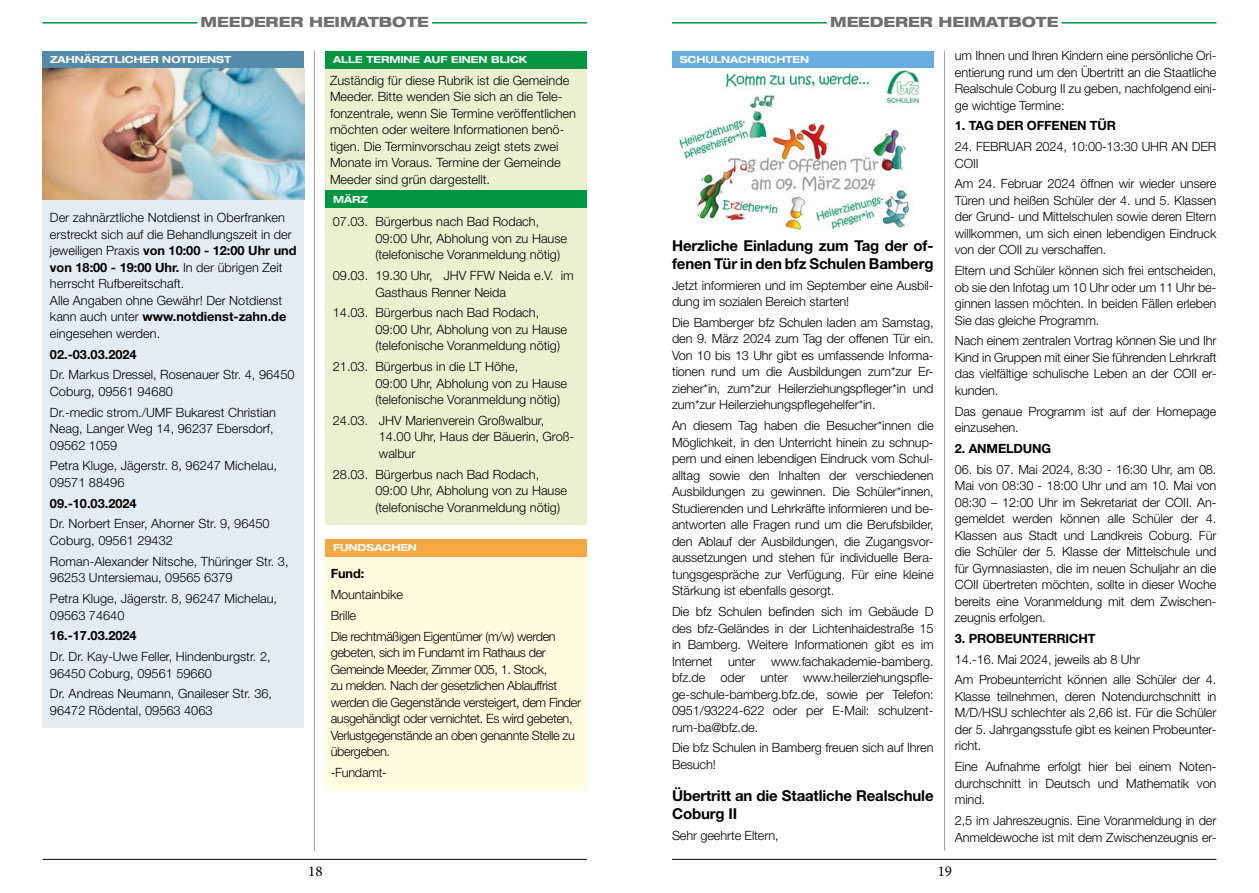
<style>
.page{position:relative;width:1259px;height:893px;background:#fff}
.page>*{position:absolute;margin:0;border:0;box-sizing:border-box;transform-origin:0 0}
.t1{font:700 15px/18px "Helvetica Neue LT Std";letter-spacing:-.01em;color:#000}
.t2{font:15px "Minion Pro";color:#000}
.t3{font:800 expanded 14.25px "Helvetica Neue LT Std";color:#706f6f}
.t4{font:300 12.75px/16.5px "Helvetica Neue LT Std";color:#000}
.t5{font:300 12.75px/16.5px "Helvetica Neue LT Std";letter-spacing:-.03em;color:#000}
.t6{font:700 12.75px "Helvetica Neue LT Std";letter-spacing:-.01em;color:#000}
.t7{font:300 12.75px "Helvetica Neue LT Std";letter-spacing:-.02em;color:#000}
.t8{font:700 expanded 9.75px "Helvetica Neue LT Std";color:#fff}
.s1{font-weight:700}
</style>
<div class="page">
<hr style="left:432px;top:22px;width:155px;height:2px;background:#009641">
<hr style="left:43px;top:22px;width:154px;height:2px;background:#009641">
<hr style="left:1061px;top:22px;width:155px;height:2px;background:#009641">
<hr style="left:672px;top:22px;width:155px;height:2px;background:#009641">
<hr style="left:43px;top:859px;width:544px;height:1px;background:#000">
<hr style="left:672px;top:859px;width:544px;height:1px;background:#000">
<hr style="left:314px;top:51px;width:1px;height:799px;background:#9d9d9c">
<hr style="left:944px;top:51px;width:1px;height:799px;background:#9d9d9c">
<div style="left:672px;top:51px;width:261px;height:17px;background:#69acdf"></div>
<div style="left:325px;top:67px;width:262px;height:458px;background:#ebf1d0"></div>
<div style="left:325px;top:191px;width:262px;height:17px;background:#009641"></div>
<div style="left:325px;top:51px;width:262px;height:17px;background:#009641"></div>
<div style="left:43px;top:160px;width:261px;height:568px;background:#e4ecf3"></div>
<div style="left:43px;top:51px;width:261px;height:17px;background:#558ba9"></div>
<img style="left:43px;top:68px;width:261px;height:132px">
<div style="left:325px;top:556px;width:262px;height:235px;background:#fffcdf"></div>
<div style="left:325px;top:539px;width:262px;height:17px;background:#f7a741"></div>
<img style="left:679px;top:68px;width:241px;height:163px">
<p class="t3" style="left:201px;top:13px;width:230px">MEEDERER HEIMATBOTE</p>
<p class="t3" style="left:830px;top:13px;width:230px">MEEDERER HEIMATBOTE</p>
<p class="t8" style="left:50px;top:53px;width:183px">ZAHNÄRZTLICHER NOTDIENST</p>
<p class="t8" style="left:333px;top:53px;width:196px">ALLE TERMINE AUF EINEN BLICK</p>
<p class="t4" style="left:50px;top:209px;width:248px">Der zahnärztliche Notdienst in Oberfranken erstreckt sich auf die Behandlungszeit in der jeweiligen Praxis <span class="s1">von 10:00 - 12:00 Uhr und von 18:00 - 19:00 Uhr.</span> In der übrigen Zeit herrscht Rufbereitschaft.<br>Alle Angaben ohne Gewähr! Der Notdienst kann auch unter <span class="s1">www.notdienst-zahn.de </span>eingesehen werden.</p>
<p class="t6" style="left:50px;top:346px;width:88px">02.-03.03.2024</p>
<p class="t4" style="left:50px;top:366px;width:246px">Dr. Markus Dressel, Rosenauer Str. 4, 96450<br>Coburg, 09561 94680</p>
<p class="t4" style="left:50px;top:404px;width:227px">Dr.-medic strom./UMF Bukarest Christian<br>Neag, Langer Weg 14, 96237 Ebersdorf,<br>09562 1059</p>
<p class="t4" style="left:50px;top:457px;width:229px">Petra Kluge, Jägerstr. 8, 96247 Michelau,<br>09571 88496</p>
<p class="t6" style="left:50px;top:495px;width:88px">09.-10.03.2024</p>
<p class="t4" style="left:50px;top:515px;width:221px">Dr. Norbert Enser, Ahorner Str. 9, 96450<br>Coburg, 09561 29432</p>
<p class="t4" style="left:50px;top:553px;width:240px">Roman-Alexander Nitsche, Thüringer Str. 3,<br>96253 Untersiemau, 09565 6379</p>
<p class="t4" style="left:50px;top:590px;width:229px">Petra Kluge, Jägerstr. 8, 96247 Michelau,<br>09563 74640</p>
<p class="t6" style="left:50px;top:628px;width:88px">16.-17.03.2024</p>
<p class="t4" style="left:50px;top:648px;width:222px">Dr. Dr. Kay-Uwe Feller, Hindenburgstr. 2,<br>96450 Coburg, 09561 59660</p>
<p class="t4" style="left:50px;top:685px;width:224px">Dr. Andreas Neumann, Gnaileser Str. 36,<br>96472 Rödental, 09563 4063</p>
<p class="t4" style="left:330px;top:71px;width:247px">Zuständig für diese Rubrik ist die Gemeinde Meeder. Bitte wenden Sie sich an die Tele&shy;fonzentrale, wenn Sie Termine veröffentlichen möchten oder weitere Informationen benö&shy;tigen. Die Terminvorschau zeigt stets zwei Monate im Voraus. Termine der Gemeinde Meeder sind grün dargestellt.</p>
<p class="t8" style="left:333px;top:193px;width:36px">MÄRZ</p>
<p class="t4" style="left:375px;top:213px;width:193px;text-indent:-43px">07.03. Bürgerbus nach Bad Rodach,<br>09:00 Uhr, Abholung von zu Hause (telefonische Voranmeldung nötig)</p>
<p class="t4" style="left:375px;top:267px;width:200px;text-indent:-43px">09.03. 19.30 Uhr, JHV FFW Neida e.V. im<br>Gasthaus Renner Neida</p>
<p class="t4" style="left:375px;top:304px;width:193px;text-indent:-43px">14.03. Bürgerbus nach Bad Rodach,<br>09:00 Uhr, Abholung von zu Hause (telefonische Voranmeldung nötig)</p>
<p class="t4" style="left:375px;top:358px;width:193px;text-indent:-43px">21.03. Bürgerbus in die LT Höhe,<br>09:00 Uhr, Abholung von zu Hause (telefonische Voranmeldung nötig)</p>
<p class="t4" style="left:379px;top:412px;width:197px;text-indent:-46px">24.03. JHV Marienverein Großwalbur,<br>14.00 Uhr, Haus der Bäuerin, Groß&shy;walbur</p>
<p class="t4" style="left:375px;top:466px;width:193px;text-indent:-43px">28.03. Bürgerbus nach Bad Rodach,<br>09:00 Uhr, Abholung von zu Hause (telefonische Voranmeldung nötig)</p>
<p class="t8" style="left:333px;top:541px;width:85px">FUNDSACHEN</p>
<p class="t6" style="left:331px;top:566px;width:35px">Fund:</p>
<p class="t5" style="left:331px;top:584px;width:227px;line-height:20.7px">Mountainbike<br>Brille<br>Die rechtmäßigen Eigentümer (m/w) werden</p>
<p class="t5" style="left:331px;top:644px;width:252px">gebeten, sich im Fundamt im Rathaus der Gemeinde Meeder, Zimmer 005, 1. Stock,<br>zu melden. Nach der gesetzlichen Ablauffrist werden die Gegenstände versteigert, dem Finder ausgehändigt oder vernichtet. Es wird gebeten, Verlustgegenstände an oben genannte Stelle zu übergeben.</p>
<p class="t7" style="left:331px;top:764px;width:58px">-Fundamt-</p>
<p class="t8" style="left:679px;top:53px;width:131px">SCHULNACHRICHTEN</p>
<p class="t1" style="left:672px;top:236px;width:263px">Herzliche Einladung zum Tag der of&shy;fenen Tür in den bfz Schulen Bamberg</p>
<p class="t4" style="left:672px;top:277px;width:263px">Jetzt informieren und im September eine Ausbil&shy;dung im sozialen Bereich starten!</p>
<p class="t4" style="left:672px;top:314px;width:263px;text-align:justify">Die Bamberger bfz Schulen laden am Samstag, den 9. März 2024 zum Tag der offenen Tür ein.<br>Von 10 bis 13 Uhr gibt es umfassende Informa&shy;tionen rund um die Ausbildungen zum*zur Er&shy;zieher*in, zum*zur Heilerziehungspfleger*in und zum*zur Heilerziehungspflegehelfer*in.</p>
<p class="t4" style="left:672px;top:417px;width:263px;text-align:justify">An diesem Tag haben die Besucher*innen die Möglichkeit, in den Unterricht hinein zu schnup&shy;pern und einen lebendigen Eindruck vom Schul&shy;alltag sowie den Inhalten der verschiedenen Ausbildungen zu gewinnen. Die Schüler*innen, Studierenden und Lehrkräfte informieren und be&shy;antworten alle Fragen rund um die Berufsbilder, den Ablauf der Ausbildungen, die Zugangsvor&shy;aussetzungen und stehen für individuelle Bera&shy;tungsgespräche zur Verfügung. Für eine kleine Stärkung ist ebenfalls gesorgt.</p>
<p class="t4" style="left:672px;top:603px;width:263px;text-align:justify">Die bfz Schulen befinden sich im Gebäude D des bfz-Geländes in der Lichtenhaidestraße 15 in Bamberg. Weitere Informationen gibt es im Internet unter www.fachakademie-bamberg. bfz.de oder unter www.heilerziehungspfle&shy;ge-schule-bamberg.bfz.de, sowie per Telefon:<br>0951/93224-622 oder per E-Mail: schulzent&shy;rum-ba@bfz.de.</p>
<p class="t4" style="left:672px;top:739px;width:263px">Die bfz Schulen in Bamberg freuen sich auf Ihren<br>Besuch!</p>
<p class="t1" style="left:672px;top:787px;width:263px">Übertritt an die Staatliche Realschule<br>Coburg II</p>
<p class="t4" style="left:672px;top:827px;width:108px">Sehr geehrte Eltern,</p>
<p class="t4" style="left:955px;top:47px;width:263px;text-align:justify">um Ihnen und Ihren Kindern eine persönliche Ori&shy;entierung rund um den Übertritt an die Staatliche Realschule Coburg II zu geben, nachfolgend eini&shy;ge wichtige Termine:</p>
<p class="t6" style="left:955px;top:118px;width:163px">1. TAG DER OFFENEN TÜR</p>
<p class="t4" style="left:955px;top:138px;width:263px">24. FEBRUAR 2024, 10:00-13:30 UHR AN DER<br>COII</p>
<p class="t4" style="left:955px;top:175px;width:263px;text-align:justify">Am 24. Februar 2024 öffnen wir wieder unsere Türen und heißen Schüler der 4. und 5. Klassen der Grund- und Mittelschulen sowie deren Eltern willkommen, um sich einen lebendigen Eindruck von der COII zu verschaffen.</p>
<p class="t4" style="left:955px;top:262px;width:263px;text-align:justify">Eltern und Schüler können sich frei entscheiden, ob sie den Infotag um 10 Uhr oder um 11 Uhr be&shy;ginnen lassen möchten. In beiden Fällen erleben Sie das gleiche Programm.</p>
<p class="t4" style="left:955px;top:332px;width:263px;text-align:justify">Nach einem zentralen Vortrag können Sie und Ihr Kind in Gruppen mit einer Sie führenden Lehrkraft das vielfältige schulische Leben an der COII er&shy;kunden.</p>
<p class="t4" style="left:955px;top:403px;width:263px">Das genaue Programm ist auf der Homepage einzusehen.</p>
<p class="t6" style="left:955px;top:440px;width:98px">2. ANMELDUNG</p>
<p class="t4" style="left:955px;top:461px;width:263px;text-align:justify">06. bis 07. Mai 2024, 8:30 - 16:30 Uhr, am 08.<br>Mai von 08:30 - 18:00 Uhr und am 10. Mai von 08:30 – 12:00 Uhr im Sekretariat der COII. An&shy;gemeldet werden können alle Schüler der 4.<br>Klassen aus Stadt und Landkreis Coburg. Für die Schüler der 5. Klasse der Mittelschule und für Gymnasiasten, die im neuen Schuljahr an die COII übertreten möchten, sollte in dieser Woche bereits eine Voranmeldung mit dem Zwischen&shy;zeugnis erfolgen.</p>
<p class="t6" style="left:955px;top:630px;width:142px">3. PROBEUNTERRICHT</p>
<p class="t4" style="left:955px;top:649px;width:263px;line-height:20.7px">14.-16. Mai 2024, jeweils ab 8 Uhr<br>Am Probeunterricht können alle Schüler der 4.</p>
<p class="t4" style="left:955px;top:688px;width:263px;text-align:justify">Klasse teilnehmen, deren Notendurchschnitt in M/D/HSU schlechter als 2,66 ist. Für die Schü ler der 5. Jahrgangsstufe gibt es keinen Probeunter&shy;richt.</p>
<p class="t4" style="left:955px;top:758px;width:263px;text-align:justify">Eine Aufnahme erfolgt hier bei einem Noten&shy;durchschnitt in Deutsch und Mathematik von mind.</p>
<p class="t4" style="left:955px;top:812px;width:263px">2,5 im Jahreszeugnis. Eine Voranmeldung in der<br>Anmeldewoche ist mit dem Zwischenzeugnis er-</p>
<p class="t2" style="left:308px;top:861px;width:16px">18</p>
<p class="t2" style="left:937px;top:861px;width:16px">19</p>
</div>
